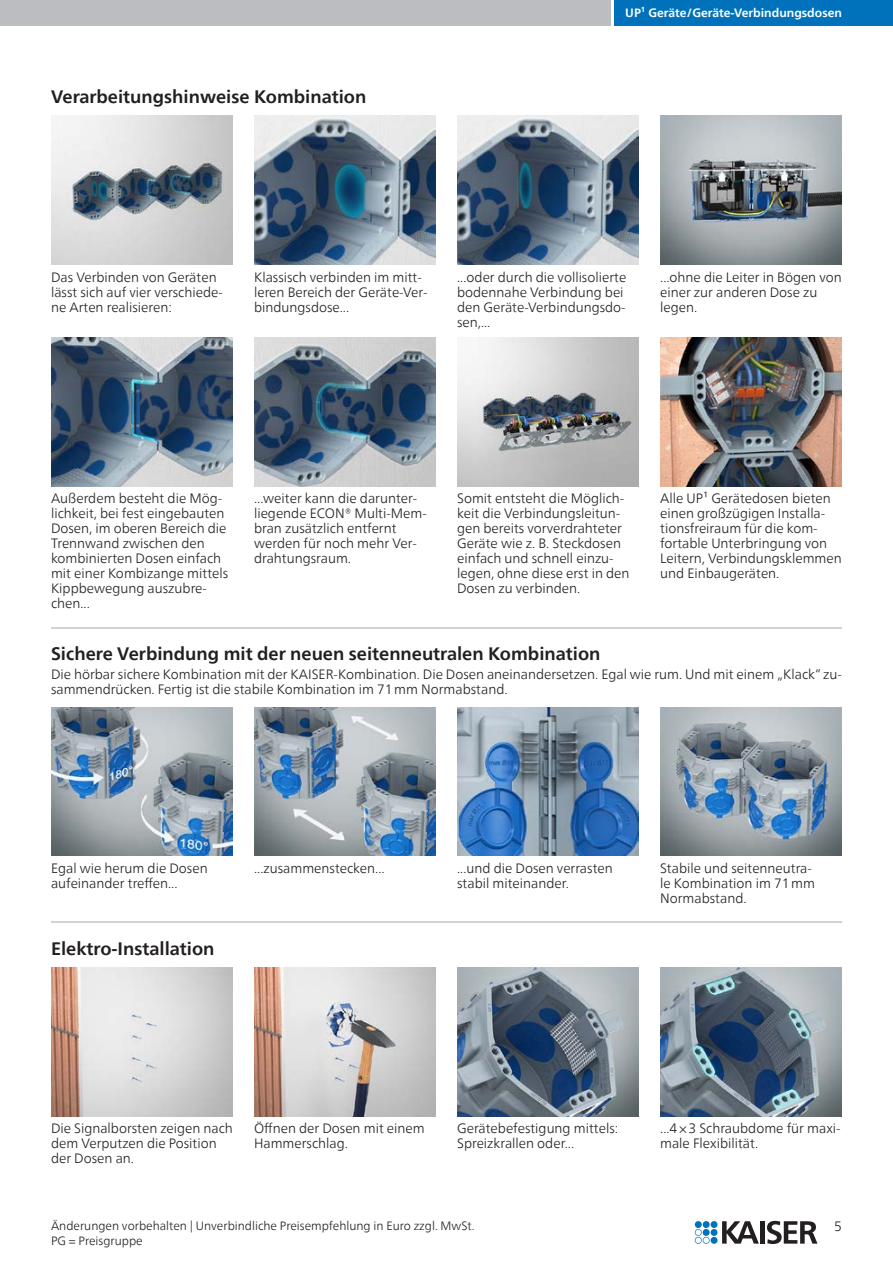
<style>
.page{position:relative;width:893px;height:1263px;background:#fff}
.page>*{position:absolute;margin:0;border:0;box-sizing:border-box;transform-origin:0 0}
.kaiser-eik-infoblock-title{font:700 18px "Neue Frutiger World";color:#231f20}
.kaiser-eik-infoblock-imagecaption{font:300 13.5px/15px "Neue Frutiger World";color:#231f20}
.kaiser-eik-infoblock-text{font:300 13.5px/15px "Neue Frutiger World";color:#231f20}
.kaiser_pagina{font:300 13.5px "Neue Frutiger World";color:#231f20}
.kaiser-eik-footer{font:300 12px "Neue Frutiger World";color:#231f20}
.kaiser-eik-chapter-1{font:700 12px "Neue Frutiger World";color:#fff}
</style>
<div class="page">
<img style="left:51px;top:116px;width:182px;height:149px">
<img style="left:254px;top:116px;width:182px;height:149px">
<img style="left:457px;top:116px;width:182px;height:149px">
<img style="left:660px;top:116px;width:182px;height:149px">
<img style="left:51px;top:337px;width:182px;height:149px">
<img style="left:254px;top:337px;width:182px;height:149px">
<img style="left:457px;top:337px;width:182px;height:149px">
<img style="left:660px;top:337px;width:182px;height:149px">
<hr style="left:51px;top:627px;width:791px;height:1px;background:#d1d2d4">
<img style="left:51px;top:707px;width:182px;height:149px">
<img style="left:254px;top:707px;width:182px;height:149px">
<img style="left:457px;top:707px;width:182px;height:149px">
<img style="left:660px;top:707px;width:182px;height:149px">
<hr style="left:51px;top:922px;width:791px;height:1px;background:#d1d2d4">
<img style="left:51px;top:968px;width:182px;height:148px">
<img style="left:254px;top:968px;width:182px;height:148px">
<img style="left:457px;top:968px;width:182px;height:148px">
<img style="left:660px;top:968px;width:182px;height:148px">
<div style="left:614px;top:0;width:279px;height:26px;background:#0072bc"></div>
<div style="left:0;top:0;width:610px;height:26px;background:#bcbdc0"></div>
<div style="left:711px;top:1229px;width:6px;height:7px;background:#0072bc;border-radius:50%"></div>
<div style="left:703px;top:1221px;width:7px;height:7px;background:#0072bc;border-radius:50%"></div>
<div style="left:711px;top:1221px;width:6px;height:7px;background:#0072bc;border-radius:50%"></div>
<div style="left:695px;top:1221px;width:7px;height:7px;background:#0072bc;border-radius:50%"></div>
<div style="left:711px;top:1237px;width:6px;height:7px;background:#0072bc;border-radius:50%"></div>
<svg style="left:695px;top:1229px;width:15px;height:15px"></svg>
<svg style="left:722px;top:1221px;width:37px;height:22px"></svg>
<div style="left:760px;top:1221px;width:5px;height:22px;background:#231f20"></div>
<svg style="left:767px;top:1221px;width:50px;height:23px"></svg>
<p class="kaiser-eik-infoblock-title" style="left:51px;top:81px;width:317px">Verarbeitungshinweise Kombination</p>
<p class="kaiser-eik-chapter-1" style="left:625px;top:2px;width:218px">UP¹ Geräte/Geräte-Verbindungsdosen</p>
<p class="kaiser-eik-infoblock-imagecaption" style="left:51px;top:269px;width:173px">Das Verbinden von Geräten lässt sich auf vier verschiede&shy;ne Arten realisieren:</p>
<p class="kaiser-eik-infoblock-imagecaption" style="left:254px;top:269px;width:175px">Klassisch verbinden im mitt&shy;leren Bereich der Geräte-Ver&shy;bindungsdose...</p>
<p class="kaiser-eik-infoblock-imagecaption" style="left:457px;top:269px;width:171px">...oder durch die vollisolierte bodennahe Verbindung bei den Geräte-Verbindungsdo&shy;sen,...</p>
<p class="kaiser-eik-infoblock-imagecaption" style="left:660px;top:269px;width:183px">...ohne die Leiter in Bögen von einer zur anderen Dose zu legen.</p>
<p class="kaiser-eik-infoblock-imagecaption" style="left:51px;top:491px;width:179px">Außerdem besteht die Mög&shy;lichkeit, bei fest eingebauten<br>Dosen, im oberen Bereich die<br>Trennwand zwischen den kombinierten Dosen einfach mit einer Kombizange mittels<br>Kippbewegung auszubre&shy;chen...</p>
<p class="kaiser-eik-infoblock-imagecaption" style="left:254px;top:491px;width:174px">...weiter kann die darunter&shy;liegende ECON® Multi-Mem&shy;bran zusätzlich entfernt werden für noch mehr Ver&shy;drahtungsraum.</p>
<p class="kaiser-eik-infoblock-imagecaption" style="left:457px;top:491px;width:174px">Somit entsteht die Möglich&shy;keit die Verbindungsleitun&shy;gen bereits vorverdrahteter<br>Geräte wie z. B. Steckdosen einfach und schnell einzu&shy;legen, ohne diese erst in den<br>Dosen zu verbinden.</p>
<p class="kaiser-eik-infoblock-imagecaption" style="left:660px;top:491px;width:183px">Alle UP¹ Gerätedosen bieten einen großzügigen Installa&shy;tionsfreiraum für die kom&shy;fortable Unterbringung von<br>Leitern, Verbindungsklemmen und Einbaugeräten.</p>
<p class="kaiser-eik-infoblock-title" style="left:51px;top:638px;width:551px">Sichere Verbindung mit der neuen seitenneutralen Kombination</p>
<p class="kaiser-eik-infoblock-text" style="left:51px;top:667px;width:792px">Die hörbar sichere Kombination mit der KAISER-Kombination. Die Dosen aneinandersetzen. Egal wie rum. Und mit einem „Klack“ zu&shy;sammendrücken. Fertig ist die stabile Kombination im 71mm Normabstand.</p>
<p class="kaiser-eik-infoblock-imagecaption" style="left:51px;top:861px;width:158px">Egal wie herum die Dosen aufeinander treffen...</p>
<p class="kaiser-eik-infoblock-imagecaption" style="left:254px;top:861px;width:132px">...zusammenstecken...</p>
<p class="kaiser-eik-infoblock-imagecaption" style="left:457px;top:861px;width:157px">...und die Dosen verrasten stabil miteinander.</p>
<p class="kaiser-eik-infoblock-imagecaption" style="left:660px;top:861px;width:156px">Stabile und seitenneutra&shy;le Kombination im 71mm<br>Normabstand.</p>
<p class="kaiser-eik-infoblock-title" style="left:51px;top:933px;width:165px">Elektro-Installation</p>
<p class="kaiser-eik-infoblock-imagecaption" style="left:51px;top:1121px;width:183px">Die Signalborsten zeigen nach dem Verputzen die Position der Dosen an.</p>
<p class="kaiser-eik-infoblock-imagecaption" style="left:254px;top:1121px;width:172px">Öffnen der Dosen mit einem<br>Hammerschlag.</p>
<p class="kaiser-eik-infoblock-imagecaption" style="left:457px;top:1121px;width:163px">Gerätebefestigung mittels:<br>Spreizkrallen oder...</p>
<p class="kaiser-eik-infoblock-imagecaption" style="left:660px;top:1121px;width:182px">...4×3 Schraubdome für maxi&shy;male Flexibilität.</p>
<p class="kaiser-eik-footer" style="left:51px;top:1216px;width:425px">Änderungen vorbehalten | Unverbindliche Preisempfehlung in Euro zzgl. MwSt.</p>
<p class="kaiser_pagina" style="left:834px;top:1215px;width:9px">5</p>
<p class="kaiser-eik-footer" style="left:51px;top:1231px;width:93px">PG = Preisgruppe</p>
</div>
